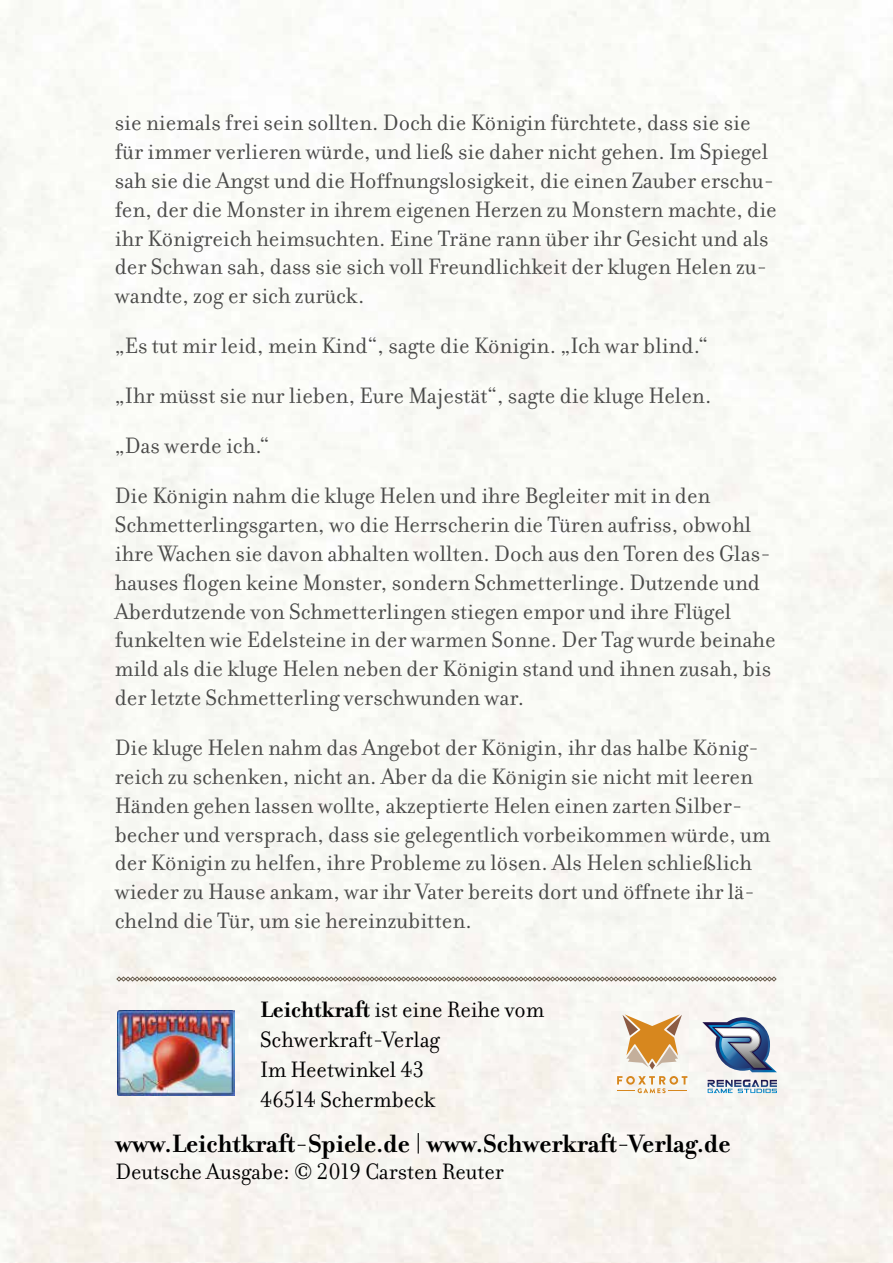
<style>
.page{position:relative;width:893px;height:1263px;background:#fff}
.page>*{position:absolute;margin:0;border:0;box-sizing:border-box;transform-origin:0 0}
.t1{font:700 27px "Filosofia OT";color:#000}
.t2{font:24px/28.8px "Filosofia OT";color:#4a4a49}
.t3{font:24px/30px "Filosofia OT";color:#000}
.s1{font-weight:700}
</style>
<div class="page">
<img style="left:117px;top:1010px;width:118px;height:86px">
<svg style="left:702px;top:1017px;width:75px;height:55px"></svg>
<svg style="left:708px;top:1080px;width:69px;height:13px"></svg>
<svg style="left:622px;top:1014px;width:60px;height:55px"></svg>
<svg style="left:617px;top:1076px;width:70px;height:17px"></svg>
<svg style="left:116px;top:976px;width:661px;height:5px;background:#b4afa5"></svg>
<p class="t2" style="left:115px;top:109px;width:663px">sie niemals frei sein sollten. Doch die Königin fürchtete, dass sie sie für immer verlieren würde, und ließ sie daher nicht gehen. Im Spiegel sah sie die Angst und die Hoffnungslosigkeit, die einen Zauber erschu&shy;fen, der die Monster in ihrem eigenen Herzen zu Monstern machte, die ihr Königreich heimsuchten. Eine Träne rann über ihr Gesicht und als der Schwan sah, dass sie sich voll Freundlichkeit der klugen Helen zu&shy;wandte, zog er sich zurück.</p>
<p class="t2" style="left:115px;top:321px;width:598px;line-height:50.1px">„Es tut mir leid, mein Kind“, sagte die Königin. „Ich war blind.“ „Ihr müsst sie nur lieben, Eure Majestät“, sagte die kluge Helen. „Das werde ich.“<br>Die Königin nahm die kluge Helen und ihre Begleiter mit in den</p>
<p class="t2" style="left:115px;top:511px;width:662px">Schmetterlingsgarten, wo die Herrscherin die Türen aufriss, obwohl ihre Wachen sie davon abhalten wollten. Doch aus den Toren des Glas&shy;hauses flogen keine Monster, sondern Schmetterlinge. Dutzende und Aberdutzende von Schmetterlingen stiegen empor und ihre Flügel funkelten wie Edelsteine in der warmen Sonne. Der Tag wurde beinahe mild als die kluge Helen neben der Königin stand und ihnen zusah, bis der letzte Schmetterling verschwunden war.</p>
<p class="t2" style="left:115px;top:733px;width:657px">Die kluge Helen nahm das Angebot der Königin, ihr das halbe König&shy;reich zu schenken, nicht an. Aber da die Königin sie nicht mit leeren Händen gehen lassen wollte, akzeptierte Helen einen zarten Silber&shy;becher und versprach, dass sie gelegentlich vorbeikommen würde, um der Königin zu helfen, ihre Probleme zu lösen. Als Helen schließlich wieder zu Hause ankam, war ihr Vater bereits dort und öffnete ihr lä&shy;chelnd die Tür, um sie hereinzubitten.</p>
<p class="t3" style="left:260px;top:995px;width:286px"><span class="s1">Leichtkraft</span> ist eine Reihe vom<br>Schwerkraft-Verlag<br>Im Heetwinkel 43<br>46514 Schermbeck</p>
<p class="t1" style="left:115px;top:1129px;width:616px">www.Leichtkraft-Spiele.de | www.Schwerkraft-Verlag.de</p>
<p class="t3" style="left:115px;top:1157px;width:390px">Deutsche Ausgabe: © 2019 Carsten Reuter</p>
</div>
